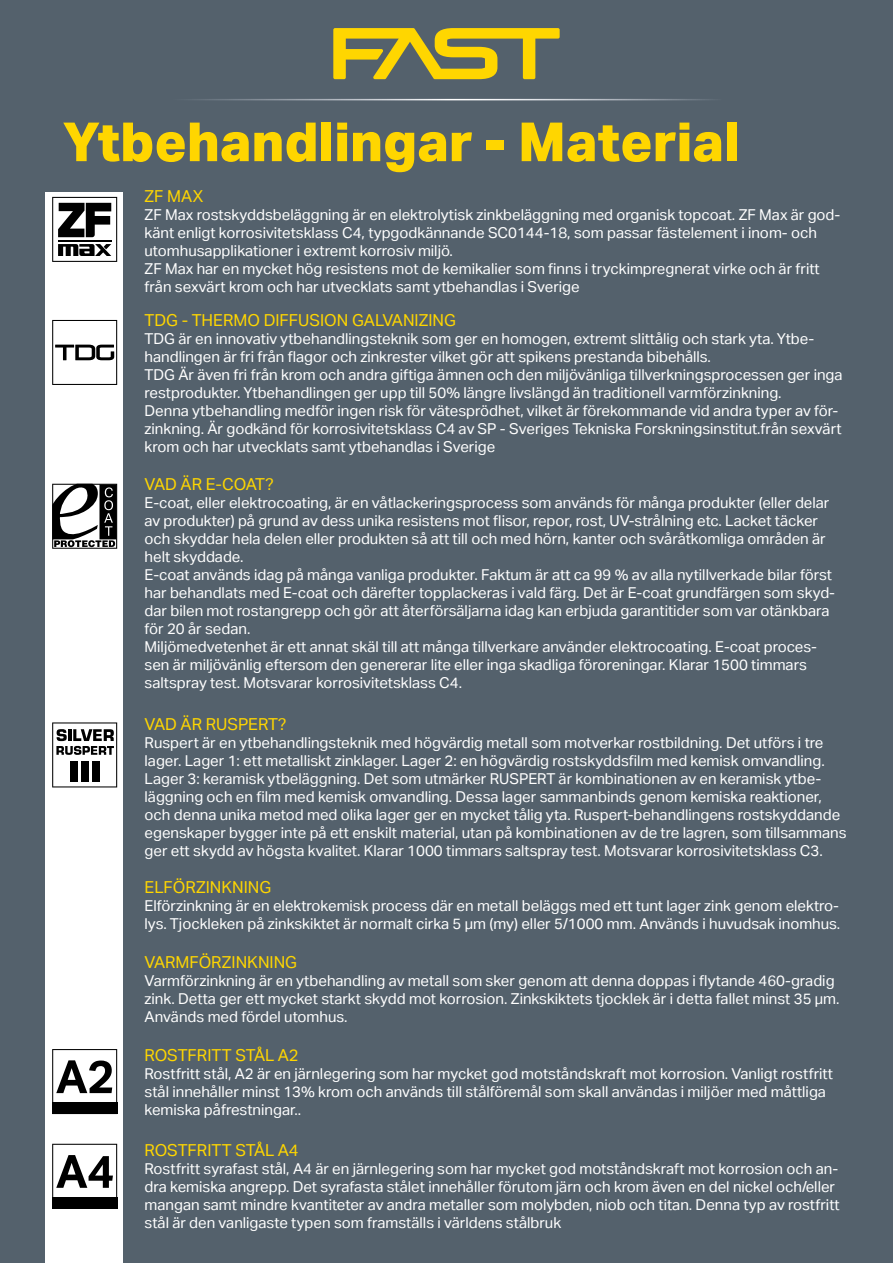
<style>
.page{position:relative;width:893px;height:1263px;background:#fff}
.page>*{position:absolute;margin:0;border:0;box-sizing:border-box;transform-origin:0 0}
.t1{font:800 54px "Aktiv Grotesk";color:#ffd600}
.t2{font:16.5px "Aktiv Grotesk";color:#ffd600}
.t3{font:16.5px "Aktiv Grotesk";letter-spacing:-.02em;color:#ffd600}
.t4{font:15px/18px "Aktiv Grotesk";color:#fff}
</style>
<div class="page">
<div style="left:0;top:0;width:893px;height:191px;background:#54616c"></div>
<div style="left:123px;top:46px;width:770px;height:1217px;background:#54616c"></div>
<div style="left:0;top:24px;width:44px;height:1239px;background:#54616c"></div>
<svg style="left:52px;top:197px;width:65px;height:65px"></svg>
<svg style="left:52px;top:320px;width:65px;height:65px"></svg>
<svg style="left:52px;top:484px;width:65px;height:65px"></svg>
<svg style="left:52px;top:722px;width:65px;height:65px"></svg>
<svg style="left:52px;top:1049px;width:65px;height:65px"></svg>
<svg style="left:52px;top:1144px;width:65px;height:65px"></svg>
<svg style="left:333px;top:28px;width:227px;height:51px"></svg>
<hr style="left:170px;top:99px;width:551px;height:1px;background:#fff">
<h1 class="t1" style="left:63px;top:107px;width:678px">Ytbehandlingar - Material</h1>
<p class="t2" style="left:145px;top:187px;width:60px">ZF MAX</p>
<p class="t4" style="left:145px;top:206px;width:697px">ZF Max rostskyddsbeläggning är en elektrolytisk zinkbeläggning med organisk topcoat. ZF Max är god&shy;känt enligt korrosivitetsklass C4, typgodkännande SC0144-18, som passar fästelement i inom- och utomhusapplikationer i extremt korrosiv miljö.<br>ZF Max har en mycket hög resistens mot de kemikalier som finns i tryckimpregnerat virke och är fritt från sexvärt krom och har utvecklats samt ytbehandlas i Sverige</p>
<p class="t2" style="left:145px;top:311px;width:313px">TDG - THERMO DIFFUSION GALVANIZING</p>
<p class="t4" style="left:145px;top:330px;width:699px">TDG är en innovativ ytbehandlingsteknik som ger en homogen, extremt slittålig och stark yta. Ytbe&shy;handlingen är fri från flagor och zinkrester vilket gör att spikens prestanda bibehålls.<br>TDG Är även fri från krom och andra giftiga ämnen och den miljövänliga tillverkningsprocessen ger inga restprodukter. Ytbehandlingen ger upp till 50% längre livslängd än traditionell varmförzinkning.<br>Denna ytbehandling medför ingen risk för vätesprödhet, vilket är förekommande vid andra typer av för&shy;zinkning. Är godkänd för korrosivitetsklass C4 av SP - Sveriges Tekniska Forskningsinstitut.från sexvärt krom och har utvecklats samt ytbehandlas i Sverige</p>
<p class="t3" style="left:145px;top:474px;width:131px">VAD ÄR E-COAT?</p>
<p class="t4" style="left:145px;top:493px;width:692px">E-coat, eller elektrocoating, är en våtlackeringsprocess som används för många produkter (eller delar av produkter) på grund av dess unika resistens mot flisor, repor, rost, UV-strålning etc. Lacket täcker och skyddar hela delen eller produkten så att till och med hörn, kanter och svåråtkomliga områden är helt skyddade.<br>E-coat används idag på många vanliga produkter. Faktum är att ca 99 % av alla nytillverkade bilar först har behandlats med E-coat och därefter topplackeras i vald färg. Det är E-coat grundfärgen som skyd&shy;dar bilen mot rostangrepp och gör att återförsäljarna idag kan erbjuda garantitider som var otänkbara för 20 år sedan.<br>Miljömedvetenhet är ett annat skäl till att många tillverkare använder elektrocoating. E-coat proces&shy;sen är miljövänlig eftersom den genererar lite eller inga skadliga föroreningar. Klarar 1500 timmars saltspray test. Motsvarar korrosivitetsklass C4.</p>
<p class="t2" style="left:145px;top:714px;width:143px">VAD ÄR RUSPERT?</p>
<p class="t4" style="left:145px;top:733px;width:703px">Ruspert är en ytbehandlingsteknik med högvärdig metall som motverkar rostbildning. Det utförs i tre lager. Lager 1: ett metalliskt zinklager. Lager 2: en högvärdig rostskyddsfilm med kemisk omvandling.<br>Lager 3: keramisk ytbeläggning. Det som utmärker RUSPERT är kombinationen av en keramisk ytbe&shy;läggning och en film med kemisk omvandling. Dessa lager sammanbinds genom kemiska reaktioner, och denna unika metod med olika lager ger en mycket tålig yta. Ruspert-behandlingens rostskyddande egenskaper bygger inte på ett enskilt material, utan på kombinationen av de tre lagren, som tillsammans ger ett skydd av högsta kvalitet. Klarar 1000 timmars saltspray test. Motsvarar korrosivitetsklass C3.</p>
<p class="t2" style="left:145px;top:878px;width:128px">ELFÖRZINKNING</p>
<p class="t4" style="left:145px;top:897px;width:697px">Elförzinkning är en elektrokemisk process där en metall beläggs med ett tunt lager zink genom elektro&shy;lys. Tjockleken på zinkskiktet är normalt cirka 5 μm (my) eller 5/1000 mm. Används i huvudsak inomhus.</p>
<p class="t2" style="left:145px;top:952px;width:154px">VARMFÖRZINKNING</p>
<p class="t4" style="left:145px;top:971px;width:696px">Varmförzinkning är en ytbehandling av metall som sker genom att denna doppas i flytande 460-gradig zink. Detta ger ett mycket starkt skydd mot korrosion. Zinkskiktets tjocklek är i detta fallet minst 35 μm.<br>Används med fördel utomhus.</p>
<p class="t2" style="left:145px;top:1045px;width:156px">ROSTFRITT STÅL A2</p>
<p class="t4" style="left:145px;top:1064px;width:690px">Rostfritt stål, A2 är en järnlegering som har mycket god motståndskraft mot korrosion. Vanligt rostfritt stål innehåller minst 13% krom och används till stålföremål som skall användas i miljöer med måttliga kemiska påfrestningar..</p>
<p class="t2" style="left:145px;top:1140px;width:156px">ROSTFRITT STÅL A4</p>
<p class="t4" style="left:145px;top:1159px;width:697px">Rostfritt syrafast stål, A4 är en järnlegering som har mycket god motståndskraft mot korrosion och an&shy;dra kemiska angrepp. Det syrafasta stålet innehåller förutom järn och krom även en del nickel och/eller mangan samt mindre kvantiteter av andra metaller som molybden, niob och titan. Denna typ av rostfritt stål är den vanligaste typen som framställs i världens stålbruk</p>
</div>
